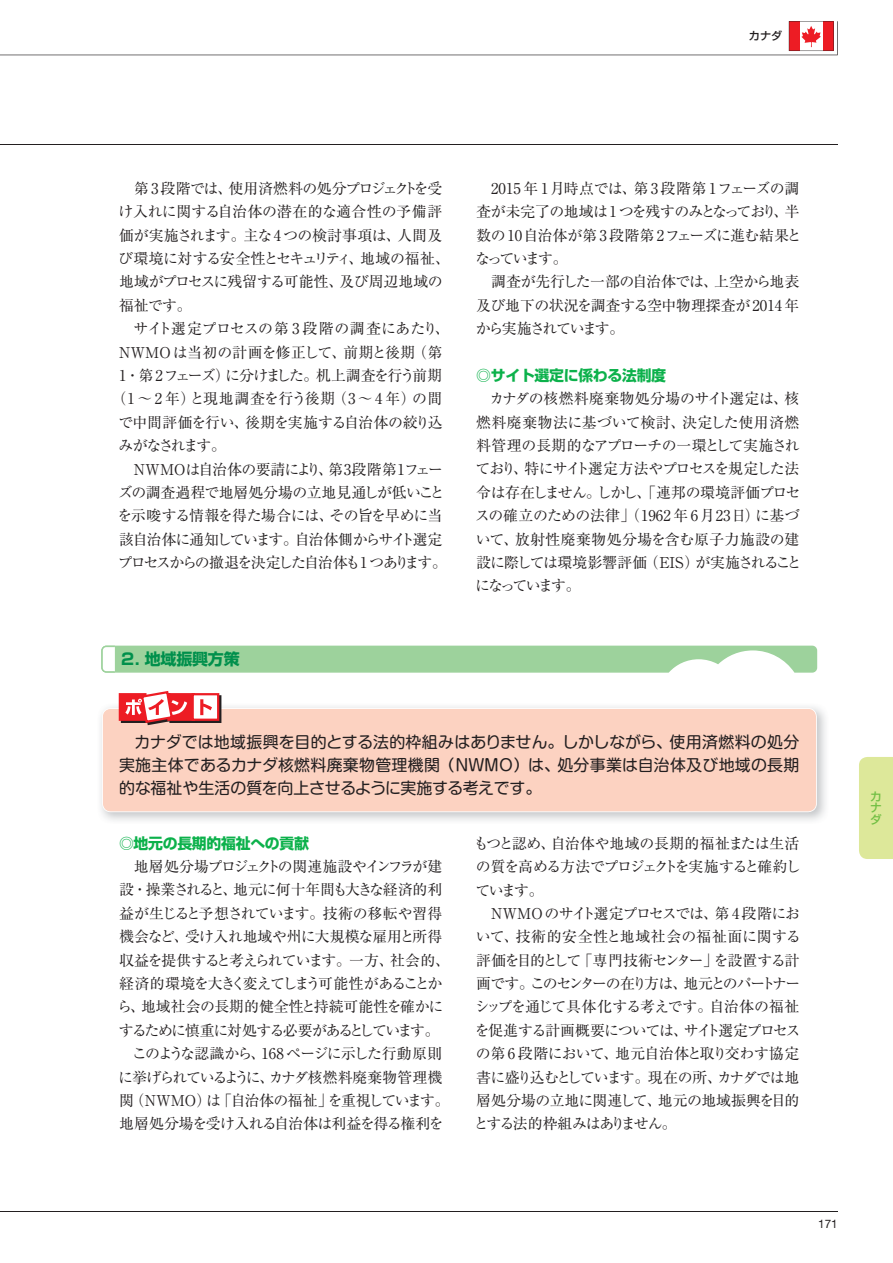
<style>
.page{position:relative;width:893px;height:1263px;background:#fff}
.page>*{position:absolute;margin:0;border:0;box-sizing:border-box;transform-origin:0 0}
.t1{font:15.9px/23.4px "Shin M Go Pro Regular 90 pv RKSJ H";color:#231f20;text-align:justify}
.t2{font:15.9px "Shin Go Pro Bold 90 pv RKSJ H";letter-spacing:-.01em;color:#00904c}
.t3{font:14.85px/23.4px "Ryumin Pro Regular 90 pv RKSJ H";letter-spacing:-.04em;color:#231f20;text-align:justify}
.t4{font:14.85px/23.4px "Ryumin Pro Regular 90 pv RKSJ H";letter-spacing:-.02em;color:#231f20}
.t5{font:14.85px "Ryumin Pro Regular 90 pv RKSJ H";color:#231f20}
.t6{font:14.85px "Ryumin Pro Regular 90 pv RKSJ H";letter-spacing:-.08em;color:#231f20}
.t7{font:14.85px "Ryumin Pro Regular 90 pv RKSJ H";letter-spacing:-.11em;color:#231f20}
.t8{font:14.85px "Ryumin Pro Regular 90 pv RKSJ H";letter-spacing:-.06em;color:#231f20}
.t9{font:14.85px "Shin Go Pro Bold 90 pv RKSJ H";letter-spacing:-.02em;color:#0cb14b}
.t10{font:14.85px "Ryumin Pro Regular 90 pv RKSJ H";letter-spacing:-.1em;color:#231f20}
.t11{font:14.85px "Ryumin Pro Regular 90 pv RKSJ H";letter-spacing:-.13em;color:#231f20}
.t12{font:14.85px "Ryumin Pro Regular 90 pv RKSJ H";letter-spacing:-.07em;color:#231f20}
.t13{font:14.85px "Ryumin Pro Regular 90 pv RKSJ H";letter-spacing:-.095em;color:#231f20}
.t14{font:14.85px "Ryumin Pro Regular 90 pv RKSJ H";letter-spacing:-.145em;color:#231f20}
.t15{font:11.7px "Helvetica Neue";color:#231f20}
.t16{font:11.7px/11.7px "Shin Go Pro Medium 90 pv RKSJ V";color:#72bf44;text-align:justify}
.t17{font:11.1px "Shin Go Pro Medium 90 pv RKSJ H";color:#231f20}
</style>
<div class="page">
<hr style="left:0;top:144px;width:838px;height:1px;background:#231f20">
<hr style="left:0;top:1211px;width:838px;height:1px;background:#231f20">
<svg style="left:0;top:21px;width:838px;height:34px"></svg>
<div style="left:859px;top:757px;width:33px;height:102px;background:#dde89a"></div>
<hr style="left:892px;top:757px;width:1px;height:102px;background:#dde89a">
<svg style="left:101px;top:645px;width:717px;height:28px;background:#aad8a9"></svg>
<div style="left:102px;top:708px;width:715px;height:104px;background:#fcd2c1"></div>
<div style="left:169px;top:695px;width:28px;height:28px;border:2px solid #231f20"></div>
<div style="left:194px;top:695px;width:27px;height:28px;border:2px solid #231f20"></div>
<div style="left:121px;top:695px;width:28px;height:28px;border:2px solid #231f20"></div>
<div style="left:168px;top:694px;width:26px;height:26px;background:#ed1c24"></div>
<div style="left:167px;top:693px;width:28px;height:28px;border:2px solid #ed1c24"></div>
<div style="left:193px;top:694px;width:25px;height:26px;background:#fff"></div>
<div style="left:192px;top:693px;width:27px;height:28px;border:2px solid #ed1c24"></div>
<div style="left:120px;top:694px;width:25px;height:26px;background:#ed1c24"></div>
<div style="left:119px;top:693px;width:27px;height:28px;border:2px solid #ed1c24"></div>
<svg style="left:200px;top:699px;width:12px;height:16px"></svg>
<svg style="left:125px;top:691px;width:62px;height:35px"></svg>
<p class="t17" style="left:749px;top:32px;width:35px">カナダ</p>
<p class="t4" style="left:118px;top:179px;width:333px;text-indent:16px">第 3 段階では、使用済燃料の処分プロジェクトを受け入れに関する自治体の潜在的な適合性の予備評価が実施されます。主な4 つの検討事項は、人間及び環境に対する安全性とセキュリティ、地域の福祉、地域がプロセスに残留する可能性、及び周辺地域の福祉です。</p>
<p class="t4" style="left:134px;top:319px;width:318px">サイト選定プロセスの第 3 段階の調査にあたり、</p>
<p class="t5" style="left:119px;top:346px;width:325px">NWMOは当初の計画を修正して、前期と後期（第</p>
<p class="t10" style="left:119px;top:370px;width:325px">1・第 2フェーズ）に分けました。机上調査を行う前期</p>
<p class="t4" style="left:112px;top:389px;width:332px">（1～2 年）と現地調査を行う後期（3～4 年）の間</p>
<p class="t3" style="left:118px;top:412px;width:325px">で中間評価を行い、後期を実施する自治体の絞り込</p>
<p class="t14" style="left:119px;top:440px;width:109px">みがなされます。</p>
<p class="t5" style="left:134px;top:463px;width:311px">NWMOは自治体の要請により、第3段階第1フェー</p>
<p class="t3" style="left:118px;top:483px;width:328px">ズの調査過程で地層処分場の立地見通しが低いこと</p>
<p class="t8" style="left:118px;top:510px;width:326px">を示唆する情報を得た場合には、その旨を早めに当</p>
<p class="t6" style="left:119px;top:533px;width:325px">該自治体に通知しています。自治体側からサイト選定</p>
<p class="t11" style="left:118px;top:557px;width:331px">プロセスからの撤退を決定した自治体も1 つあります。</p>
<p class="t2" style="left:121px;top:653px;width:120px">2. 地域振興方策</p>
<p class="t3" style="left:475px;top:179px;width:328px;text-align:left;text-indent:16px">2015 年 1月時点では、第 3 段階第 1フェーズの調査が未完了の地域は 1 つを残すのみとなっており、半数の10自治体が第 3 段階第 2フェーズに進む結果となっています。</p>
<p class="t3" style="left:476px;top:272px;width:325px;text-indent:15px">調査が先行した一部の自治体では、上空から地表及び地下の状況を調査する空中物理探査が2014年から実施されています。</p>
<p class="t9" style="left:476px;top:370px;width:191px">◎サイト選定に係わる法制度</p>
<p class="t4" style="left:475px;top:389px;width:328px;text-indent:14px">カナダの核燃料廃棄物処分場のサイト選定は、核燃料廃棄物法に基づいて検討、決定した使用済燃料管理の長期的なアプローチの一環として実施されており、特にサイト選定方法やプロセスを規定した法令は存在しません。しかし、「連邦の環境評価プロセスの確立のための法律」（1962 年 6月23日）に基づいて、放射性廃棄物処分場を含む原子力施設の建設に際しては環境影響評価（EIS）が実施されることになっています。</p>
<p class="t1" style="left:119px;top:732px;width:682px;text-indent:15px">カナダでは地域振興を目的とする法的枠組みはありません。しかしながら、使用済燃料の処分実施主体であるカナダ核燃料廃棄物管理機関（NWMO）は、処分事業は自治体及び地域の長期的な福祉や生活の質を向上させるように実施する考えです。</p>
<p class="t9" style="left:119px;top:837px;width:191px">◎地元の長期的福祉への貢献</p>
<p class="t13" style="left:134px;top:861px;width:310px">地層処分場プロジェクトの関連施設やインフラが建</p>
<p class="t12" style="left:119px;top:884px;width:325px">設・操業されると、地元に何十年間も大きな経済的利</p>
<p class="t3" style="left:119px;top:903px;width:325px">益が生じると予想されています。技術の移転や習得</p>
<p class="t3" style="left:119px;top:927px;width:325px">機会など、受け入れ地域や州に大規模な雇用と所得</p>
<p class="t6" style="left:119px;top:954px;width:332px">収益を提供すると考えられています。一方、社会的、</p>
<p class="t7" style="left:119px;top:978px;width:325px">経済的環境を大きく変えてしまう可能性があることか</p>
<p class="t5" style="left:117px;top:1001px;width:328px">ら、地域社会の長期的健全性と持続可能性を確かに</p>
<p class="t7" style="left:119px;top:1025px;width:322px">するために慎重に対処する必要があるとしています。</p>
<p class="t3" style="left:132px;top:1044px;width:311px">このような認識から、168 ページに示した行動原則</p>
<p class="t8" style="left:118px;top:1071px;width:326px">に挙げられているように、カナダ核燃料廃棄物管理機</p>
<p class="t3" style="left:119px;top:1091px;width:332px">関（NWMO）は「自治体の福祉」を重視しています。</p>
<p class="t3" style="left:119px;top:1114px;width:326px">地層処分場を受け入れる自治体は利益を得る権利を</p>
<p class="t3" style="left:474px;top:833px;width:328px">もつと認め、自治体や地域の長期的福祉または生活の質を高める方法でプロジェクトを実施すると確約しています。</p>
<p class="t3" style="left:474px;top:903px;width:329px;text-indent:17px">NWMO のサイト選定プロセスでは、第 4 段階において、技術的安全性と地域社会の福祉面に関する評価を目的として「専門技術センター」を設置する計画です。このセンターの在り方は、地元とのパートナーシップを通じて具体化する考えです。自治体の福祉を促進する計画概要については、サイト選定プロセスの第 6 段階において、地元自治体と取り交わす協定書に盛り込むとしています。現在の所、カナダでは地層処分場の立地に関連して、地元の地域振興を目的とする法的枠組みはありません。</p>
<p class="t16" style="left:870px;top:792px;width:13px">カナダ</p>
<p class="t15" style="left:818px;top:1220px;width:21px">171</p>
</div>
